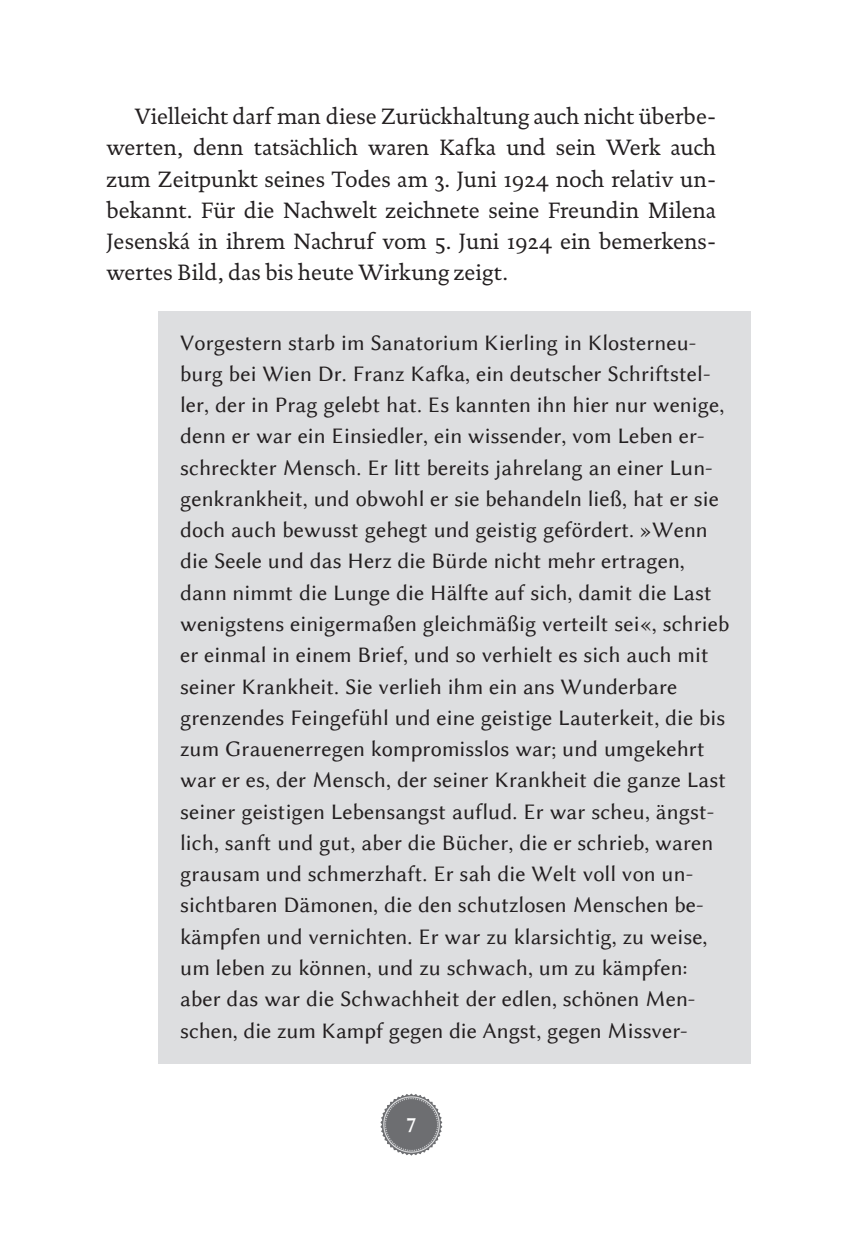
<style>
.page{position:relative;width:851px;height:1248px;background:#fff}
.page>*{position:absolute;margin:0;border:0;box-sizing:border-box;transform-origin:0 0}
.t1{font:22.5px/31.2px "Lin Biolinum";letter-spacing:.005em;color:#231f20}
.t2{font:22.5px/31.2px "Documenta 130408";color:#231f20}
.t3{font:22.5px "Lin Biolinum B";color:#fff}
</style>
<div class="page">
<div style="left:159px;top:312px;width:591px;height:751px;background:#dddee0"></div>
<p class="t2" style="left:106px;top:100px;width:611px;text-indent:28px">Vielleicht darf man diese Zurückhaltung auch nicht überbe&shy;werten, denn tatsächlich waren Kafka und sein Werk auch zum Zeitpunkt seines Todes am 3. Juni 1924 noch relativ un&shy;bekannt. Für die Nachwelt zeichnete seine Freundin Milena Jesenská in ihrem Nachruf vom 5. Juni 1924 ein bemerkens&shy;wertes Bild, das bis heute Wirkung zeigt.</p>
<p class="t1" style="left:180px;top:327px;width:551px">Vorgestern starb im Sanatorium Kierling in Klosterneu&shy;burg bei Wien Dr. Franz Kafka, ein deutscher Schriftstel&shy;ler, der in Prag gelebt hat. Es kannten ihn hier nur wenige, denn er war ein Einsiedler, ein wissender, vom Leben er&shy;schreckter Mensch. Er litt bereits jahrelang an einer Lun&shy;genkrankheit, und obwohl er sie behandeln ließ, hat er sie doch auch bewusst gehegt und geistig gefördert. »Wenn die Seele und das Herz die Bürde nicht mehr ertragen, dann nimmt die Lunge die Hälfte auf sich, damit die Last wenigstens einigermaßen gleichmäßig verteilt sei«, schrieb er einmal in einem Brief, und so verhielt es sich auch mit seiner Krankheit. Sie verlieh ihm ein ans Wunderbare grenzendes Feingefühl und eine geistige Lauterkeit, die bis zum Grauenerregen kompromisslos war; und umgekehrt war er es, der Mensch, der seiner Krankheit die ganze Last seiner geistigen Lebensangst auflud. Er war scheu, ängst&shy;lich, sanft und gut, aber die Bücher, die er schrieb, waren grausam und schmerzhaft. Er sah die Welt voll von un&shy;sichtbaren Dämonen, die den schutzlosen Menschen be&shy;kämpfen und vernichten. Er war zu klarsichtig, zu weise, um leben zu können, und zu schwach, um zu kämpfen: aber das war die Schwachheit der edlen, schönen Men&shy;schen, die zum Kampf gegen die Angst, gegen Missver-</p>
<p class="t3" style="left:405px;top:1111px;width:13px">7</p>
</div>
